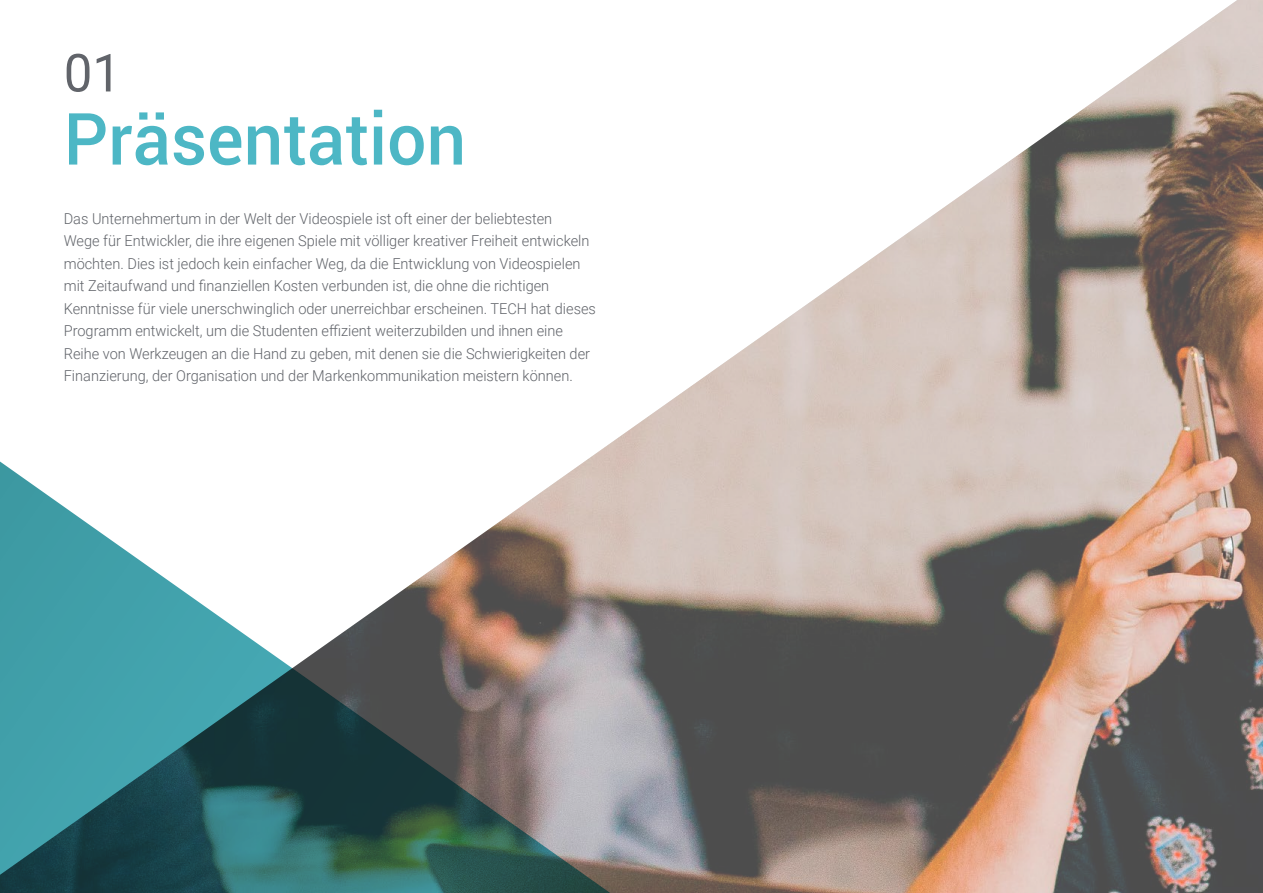
<style>
.page{position:relative;width:1263px;height:893px;background:#fff}
.page>*{position:absolute;margin:0;border:0;box-sizing:border-box;transform-origin:0 0}
.t1{font:500 72px "Roboto";color:#4db7c5}
.t2{font:52.5px "Roboto";color:#61646a}
.t3{font:300 15px/22.5px "Roboto";color:#61646a}
</style>
<div class="page">
<img style="left:607px;top:0;width:656px;height:893px">
<svg style="left:0;top:446px;width:640px;height:447px"></svg>
<h2 class="t2" style="left:64px;top:36px;width:59px">01</h2>
<h1 class="t1" style="left:64px;top:88px;width:404px">Präsentation</h1>
<p class="t3" style="left:64px;top:207px;width:534px">Das Unternehmertum in der Welt der Videospiele ist oft einer der beliebtesten<br>Wege für Entwickler, die ihre eigenen Spiele mit völliger kreativer Freiheit entwickeln möchten. Dies ist jedoch kein einfacher Weg, da die Entwicklung von Videospielen mit Zeitaufwand und finanziellen Kosten verbunden ist, die ohne die richtigen Kenntnisse für viele unerschwinglich oder unerreichbar erscheinen. TECH hat dieses Programm entwickelt, um die Studenten effizient weiterzubilden und ihnen eine Reihe von Werkzeugen an die Hand zu geben, mit denen sie die Schwierigkeiten der Finanzierung, der Organisation und der Markenkommunikation meistern können.</p>
</div>
